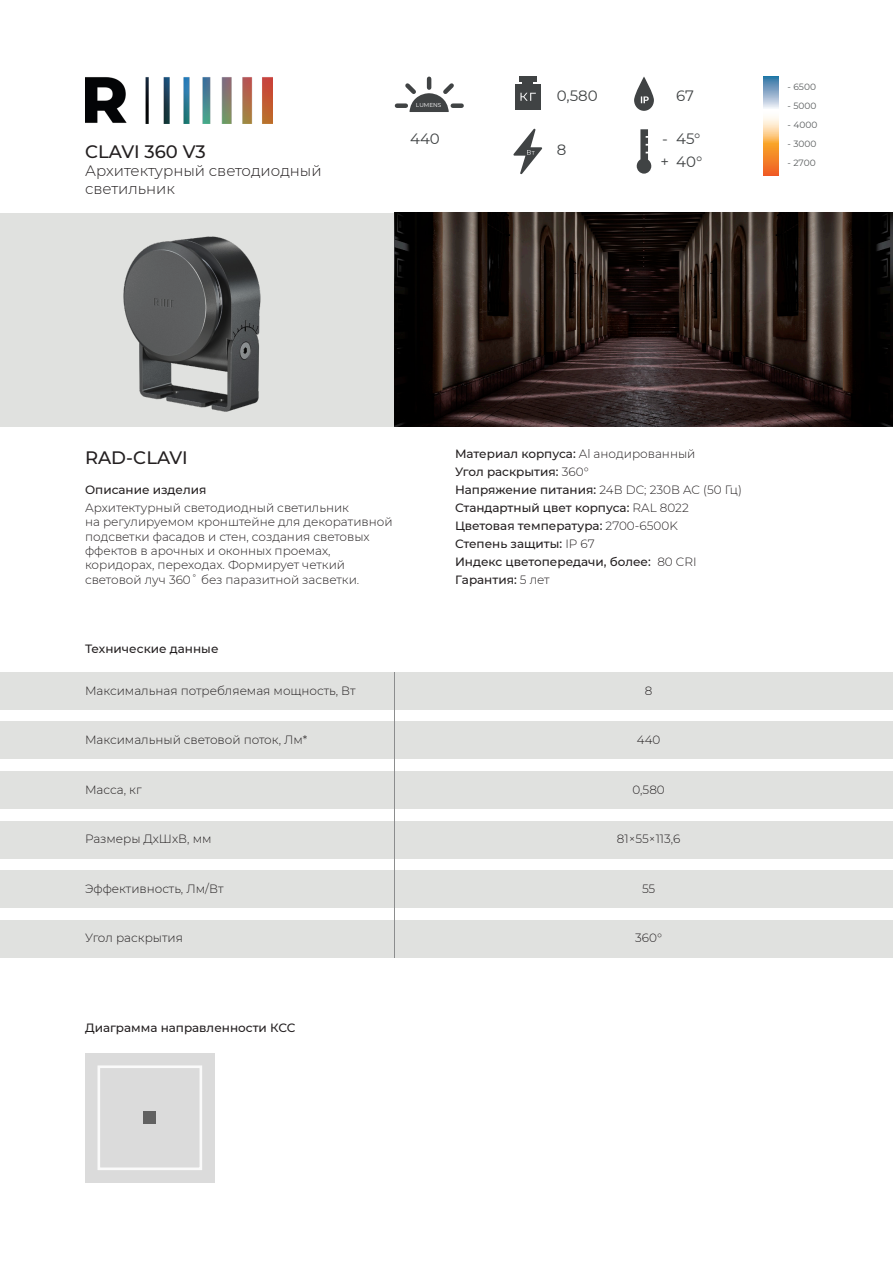
<style>
.page{position:relative;width:893px;height:1263px;background:#fff}
.page>*{position:absolute;margin:0;border:0;box-sizing:border-box;transform-origin:0 0}
.t1{font:500 18px "Montserrat";color:#231f20}
.t2{font:300 15px "Montserrat";color:#231f20}
.t3{font:15px "Montserrat";color:#404344}
.t4{font:300 12px/14.4px "Montserrat";color:#231f20}
.t5{font:500 12px "Montserrat";color:#231f20}
.t6{font:9px "Montserrat";color:#585b5c}
.t7{font:5.7px "Montserrat";color:#fff}
.s1{font-weight:300}
</style>
<div class="page">
<img style="left:85px;top:77px;width:188px;height:46px">
<div style="left:0;top:722px;width:893px;height:37px;background:#e0e1df"></div>
<div style="left:0;top:672px;width:893px;height:37px;background:#e0e1df"></div>
<div style="left:0;top:771px;width:893px;height:38px;background:#e0e1df"></div>
<div style="left:0;top:821px;width:893px;height:37px;background:#e0e1df"></div>
<div style="left:0;top:871px;width:893px;height:37px;background:#e0e1df"></div>
<div style="left:0;top:920px;width:893px;height:38px;background:#e0e1df"></div>
<svg style="left:0;top:213px;width:394px;height:214px;background:#bfc0be"></svg>
<hr style="left:394px;top:672px;width:1px;height:286px;background:#8c8d8e">
<div style="left:515px;top:84px;width:26px;height:26px;background:#404344"></div>
<div style="left:519px;top:77px;width:18px;height:5px;background:#404344"></div>
<div style="left:523px;top:81px;width:10px;height:11px;background:#404344"></div>
<svg style="left:520px;top:93px;width:16px;height:8px"></svg>
<svg style="left:513px;top:129px;width:29px;height:45px"></svg>
<svg style="left:634px;top:77px;width:20px;height:34px"></svg>
<svg style="left:637px;top:129px;width:14px;height:45px"></svg>
<svg style="left:763px;top:77px;width:15px;height:98px"></svg>
<svg style="left:394px;top:76px;width:70px;height:36px"></svg>
<img style="left:395px;top:213px;width:498px;height:214px">
<div style="left:85px;top:1053px;width:130px;height:129px;background:#dbdbdb"></div>
<div style="left:144px;top:1111px;width:12px;height:13px;background:#616161"></div>
<div style="left:97px;top:1065px;width:105px;height:105px;border:3px solid #fafafa"></div>
<p class="t1" style="left:85px;top:139px;width:122px">CLAVI 360 V3</p>
<p class="t2" style="left:85px;top:160px;width:238px">Архитектурный светодиодный</p>
<p class="t2" style="left:85px;top:178px;width:91px">светильник</p>
<p class="t7" style="left:416px;top:101px;width:27px">LUMENS</p>
<p class="t3" style="left:410px;top:129px;width:31px">440</p>
<p class="t3" style="left:557px;top:85px;width:42px">0,580</p>
<p class="t3" style="left:557px;top:140px;width:11px">8</p>
<p class="t3" style="left:662px;top:129px;width:7px">-</p>
<p class="t3" style="left:660px;top:151px;width:10px">+</p>
<p class="t3" style="left:676px;top:85px;width:19px">67</p>
<p class="t3" style="left:676px;top:129px;width:26px">45°</p>
<p class="t3" style="left:676px;top:151px;width:28px">40°</p>
<p class="t6" style="left:787px;top:80px;width:30px">- 6500</p>
<p class="t6" style="left:787px;top:100px;width:30px">- 5000</p>
<p class="t6" style="left:787px;top:119px;width:31px">- 4000</p>
<p class="t6" style="left:787px;top:138px;width:30px">- 3000</p>
<p class="t6" style="left:787px;top:157px;width:30px">- 2700</p>
<p class="t1" style="left:85px;top:445px;width:104px">RAD-CLAVI</p>
<p class="t5" style="left:85px;top:481px;width:123px">Описание изделия</p>
<p class="t4" style="left:85px;top:500px;width:266px">Архитектурный светодиодный светильник</p>
<p class="t4" style="left:85px;top:514px;width:309px">на регулируемом кронштейне для декоративной подсветки фасадов и стен, создания световых</p>
<p class="t4" style="left:85px;top:543px;width:247px">ффектов в арочных и оконных проемах,</p>
<p class="t4" style="left:85px;top:557px;width:262px">коридорах, переходах. Формирует четкий</p>
<p class="t4" style="left:85px;top:572px;width:276px">световой луч 360˚ без паразитной засветки.</p>
<p class="t5" style="left:85px;top:640px;width:135px">Технические данные</p>
<p class="t4" style="left:85px;top:683px;width:272px">Максимальная потребляемая мощность, Вт</p>
<p class="t4" style="left:85px;top:732px;width:224px">Максимальный световой поток, Лм*</p>
<p class="t4" style="left:85px;top:782px;width:58px">Масса, кг</p>
<p class="t4" style="left:85px;top:831px;width:128px">Размеры ДхШхВ, мм</p>
<p class="t4" style="left:85px;top:881px;width:140px">Эффективность, Лм/Вт</p>
<p class="t4" style="left:85px;top:930px;width:99px">Угол раскрытия</p>
<p class="t5" style="left:85px;top:1019px;width:212px">Диаграмма направленности КСС</p>
<p class="t5" style="left:455px;top:445px;width:242px">Материал корпуса: <span class="s1">Al анодированный</span></p>
<p class="t5" style="left:455px;top:463px;width:135px">Угол раскрытия: <span class="s1">360°</span></p>
<p class="t5" style="left:455px;top:481px;width:288px">Напряжение питания: <span class="s1">24В DC; 230В AC (50 Гц)</span></p>
<p class="t5" style="left:455px;top:499px;width:235px">Стандартный цвет корпуса: <span class="s1">RAL 8022</span></p>
<p class="t5" style="left:455px;top:517px;width:224px">Цветовая температура: <span class="s1">2700-6500K</span></p>
<p class="t5" style="left:455px;top:535px;width:141px">Степень защиты: <span class="s1">IP 67</span></p>
<p class="t5" style="left:455px;top:553px;width:243px">Индекс цветопередачи, более: <span class="s1">80 CRI</span></p>
<p class="t5" style="left:455px;top:571px;width:96px">Гарантия: <span class="s1">5 лет</span></p>
<p class="t4" style="left:645px;top:683px;width:9px">8</p>
<p class="t4" style="left:637px;top:732px;width:25px">440</p>
<p class="t4" style="left:632px;top:782px;width:34px">0,580</p>
<p class="t4" style="left:617px;top:831px;width:65px">81×55×113,6</p>
<p class="t4" style="left:642px;top:881px;width:15px">55</p>
<p class="t4" style="left:635px;top:930px;width:28px">360°</p>
</div>
